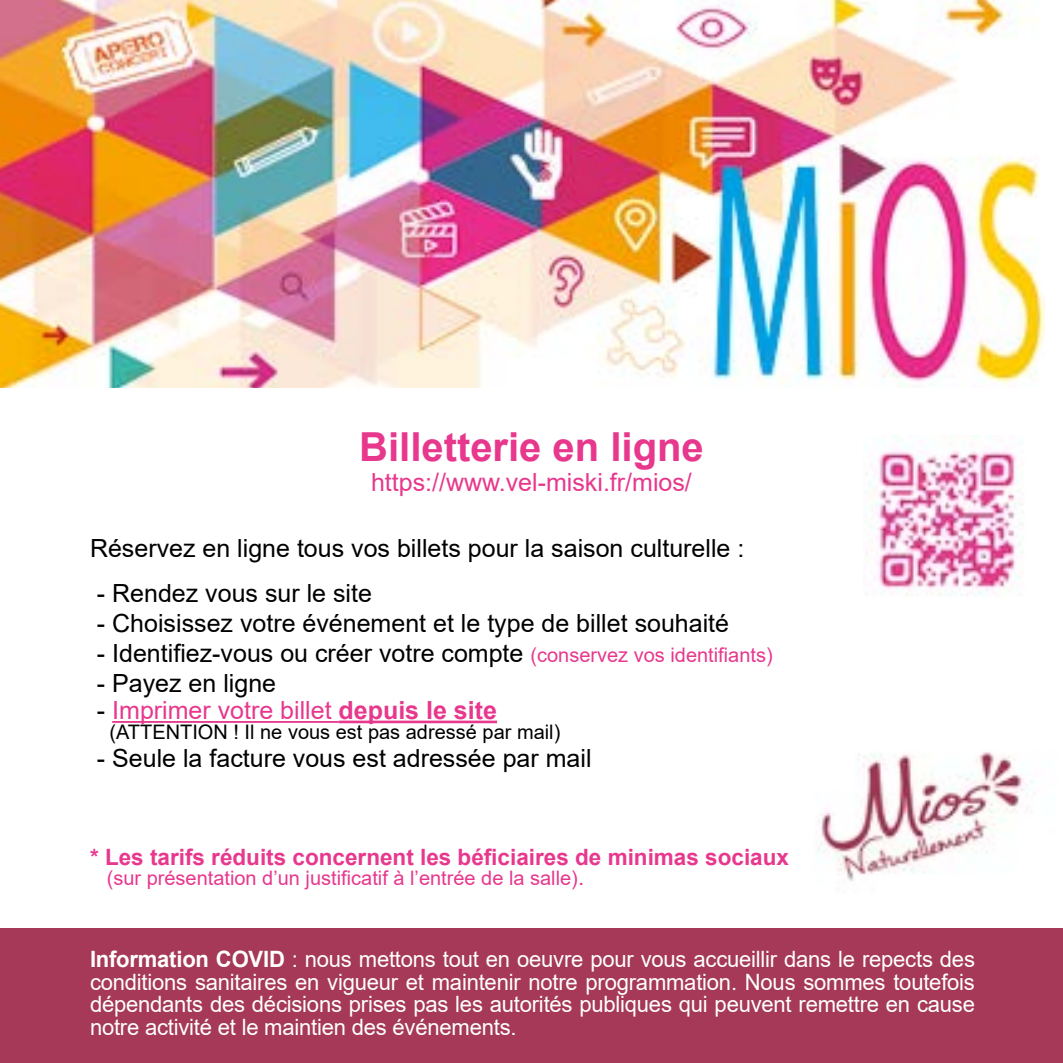
<style>
.page{position:relative;width:1063px;height:1063px;background:#fff}
.page>*{position:absolute;margin:0;border:0;box-sizing:border-box;transform-origin:0 0}
.t1{font:700 40px "Arial";color:#e7388d}
.t2{font:25px "Arial";color:#000}
.t3{font:25px "Arial";color:#e7388d}
.t4{font:22.5px/22.5px "Arial";letter-spacing:-.01em;color:#fff;text-align:justify}
.t5{font:700 22.5px "Arial";color:#e7388d}
.t6{font:20px "Arial";color:#e7388d}
.t7{font:20px "Arial";color:#000}
.s1{font-size:20px;color:#e7388d}
.s2{color:#000}
.s3{font-weight:700}
.s4{font-size:22.5px}
</style>
<div class="page">
<img style="left:0;top:0;width:1044px;height:387px">
<div style="left:0;top:928px;width:1063px;height:135px;background:#a53957"></div>
<hr style="left:112px;top:721px;width:227px;height:2px;background:#e7388d">
<hr style="left:339px;top:721px;width:158px;height:2px;background:#e7388d">
<img style="left:816px;top:752px;width:217px;height:130px">
<img style="left:864px;top:436px;width:159px;height:160px">
<h1 class="t1" style="left:359px;top:419px;width:346px">Billetterie en ligne</h1>
<p class="t3" style="left:371px;top:465px;width:322px">https://www.vel-miski.fr/mios/</p>
<p class="t2" style="left:90px;top:531px;width:656px">Réservez en ligne tous vos billets pour la saison culturelle :</p>
<p class="t2" style="left:97px;top:576px;width:277px">- Rendez vous sur le site</p>
<p class="t2" style="left:97px;top:606px;width:634px">- Choisissez votre événement et le type de billet souhaité</p>
<p class="t2" style="left:97px;top:636px;width:677px">- Identifiez-vous ou créer votre compte <span class="s1">(conservez vos identifiants)</span></p>
<p class="t2" style="left:97px;top:666px;width:181px">- Payez en ligne</p>
<p class="t3" style="left:97px;top:693px;width:402px"><span class="s2">-</span> Imprimer votre billet <span class="s3">depuis le site</span></p>
<p class="t7" style="left:109px;top:718px;width:452px">(ATTENTION ! Il ne vous est pas adressé par mail)</p>
<p class="t2" style="left:97px;top:741px;width:496px">- Seule la facture vous est adressée par mail</p>
<p class="t5" style="left:90px;top:842px;width:701px">* Les tarifs réduits concernent les béficiaires de minimas sociaux</p>
<p class="t6" style="left:107px;top:865px;width:479px">(sur présentation d’un justificatif à l’entrée de la salle)<span class="s4">.</span></p>
<p class="t4" style="left:90px;top:948px;width:887px"><span class="s3">Information COVID</span> : nous mettons tout en oeuvre pour vous accueillir dans le repects des conditions sanitaires en vigueur et maintenir notre programmation. Nous sommes toutefois dépendants des décisions prises pas les autorités publiques qui peuvent remettre en cause notre activité et le maintien des événements.</p>
</div>
